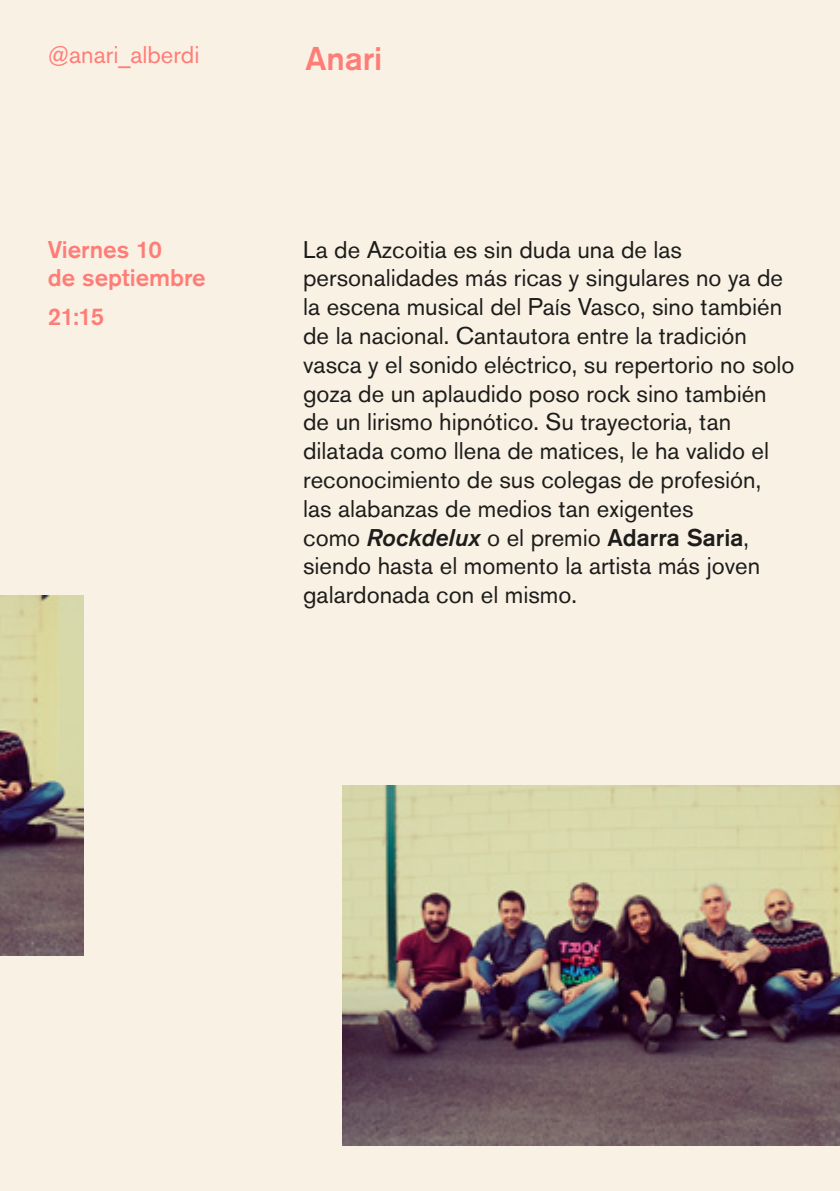
<style>
.page{position:relative;width:840px;height:1191px;background:#fff}
.page>*{position:absolute;margin:0;border:0;box-sizing:border-box;transform-origin:0 0}
.t1{font:500 32.6px "Akzidenz Grotesk BE";color:#ff7d77}
.t2{font:24px/28.8px "Akzidenz Grotesk BE";color:#1d1d1b}
.t3{font:500 24px/28px "Akzidenz Grotesk BE";color:#ff7d77}
.t4{font:24px "Akzidenz Grotesk BE";color:#ff7d77}
.s1{font-weight:500;font-style:italic}
.s2{font-weight:500}
</style>
<div class="page">
<div style="left:0;top:0;width:839px;height:1191px;background:#faf1e5"></div>
<img style="left:342px;top:785px;width:497px;height:360px">
<img style="left:0;top:595px;width:84px;height:360px">
<p class="t4" style="left:48px;top:41px;width:153px">@anari_alberdi</p>
<p class="t3" style="left:48px;top:235px;width:159px">Viernes 10<br>de septiembre</p>
<p class="t3" style="left:48px;top:302px;width:58px">21:15</p>
<h1 class="t1" style="left:305px;top:38px;width:78px">Anari</h1>
<p class="t2" style="left:303px;top:235px;width:492px">La de Azcoitia es sin duda una de las personalidades más ricas y singulares no ya de la escena musical del País Vasco, sino también de la nacional. Cantautora entre la tradición vasca y el sonido eléctrico, su repertorio no solo goza de un aplaudido poso rock sino también de un lirismo hipnótico. Su trayectoria, tan dilatada como llena de matices, le ha valido el reconocimiento de sus colegas de profesión, las alabanzas de medios tan exigentes<br>como <span class="s1">Rockdelux</span> o el premio <span class="s2">Adarra Saria</span>, siendo hasta el momento la artista más joven galardonada con el mismo.</p>
</div>
